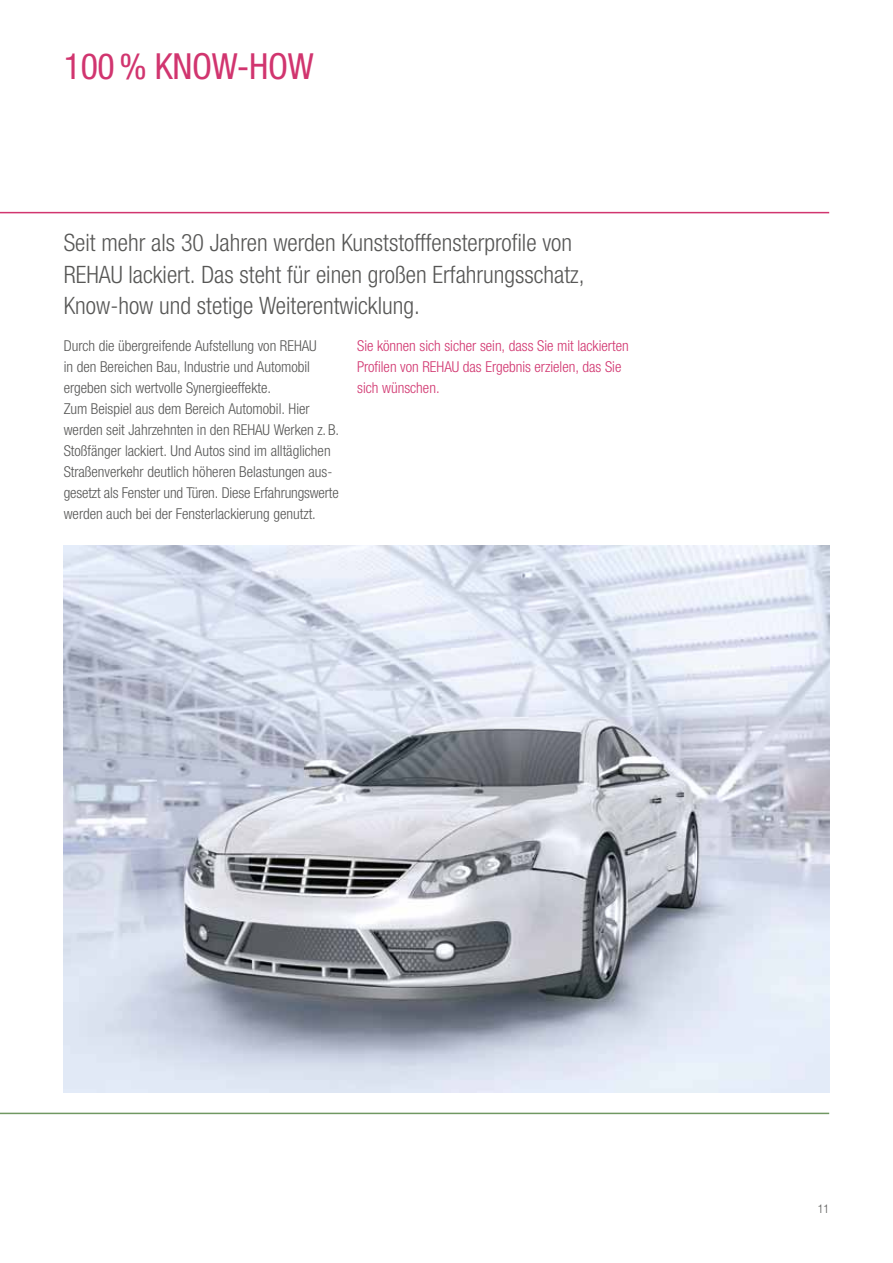
<style>
.page{position:relative;width:893px;height:1263px;background:#fff}
.page>*{position:absolute;margin:0;border:0;box-sizing:border-box;transform-origin:0 0}
.t1{font:condensed 36px "Helvetica Neue LTW1 G";letter-spacing:-.01em;color:#d1356f}
.t2{font:300 condensed 24px/31.5px "Helvetica Neue LTW1 G";color:#575756}
.t3{font:300 condensed 15px/21px "Helvetica Neue LTW1 G";color:#575756}
.t4{font:300 condensed 15px/21px "Helvetica Neue LTW1 G";color:#d1356f}
.t5{font:300 condensed 12px "Helvetica Neue LT Com";color:#575756}
</style>
<div class="page">
<img style="left:64px;top:545px;width:765px;height:548px">
<hr style="left:0;top:212px;width:829px;height:1px;background:#d1356f">
<hr style="left:0;top:1113px;width:829px;height:1px;background:#709862">
<h1 class="t1" style="left:64px;top:45px;width:251px">100 % KNOW-HOW</h1>
<h2 class="t2" style="left:64px;top:227px;width:522px">Seit mehr als 30 Jahren werden Kunststofffensterprofile von<br>REHAU lackiert. Das steht für einen großen Erfahrungsschatz,<br>Know-how und stetige Weiterentwicklung.</h2>
<p class="t3" style="left:64px;top:336px;width:277px">Durch die übergreifende Aufstellung von REHAU<br>in den Bereichen Bau, Industrie und Automobil ergeben sich wertvolle Synergieeffekte.<br>Zum Beispiel aus dem Bereich Automobil. Hier werden seit Jahrzehnten in den REHAU Werken z.B.<br>Stoßfänger lackiert. Und Autos sind im alltäglichen Straßenverkehr deutlich höheren Belastungen aus&shy;gesetzt als Fenster und Türen. Diese Erfahrungswerte werden auch bei der Fensterlackierung genutzt.</p>
<p class="t4" style="left:357px;top:336px;width:273px">Sie können sich sicher sein, dass Sie mit lackierten<br>Profilen von REHAU das Ergebnis erzielen, das Sie sich wünschen.</p>
<p class="t5" style="left:818px;top:1201px;width:13px">11</p>
</div>
